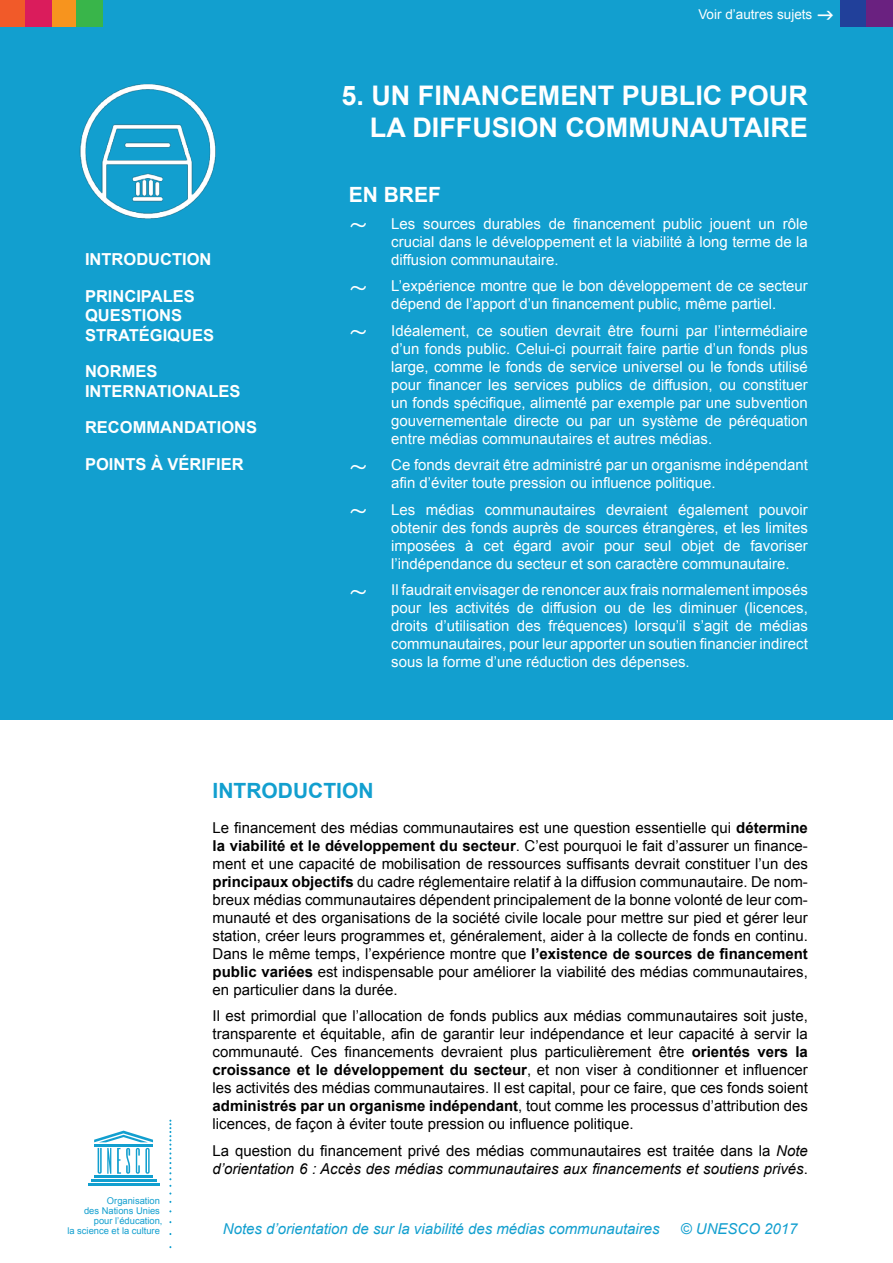
<style>
.page{position:relative;width:893px;height:1263px;background:#fff}
.page>*{position:absolute;margin:0;border:0;box-sizing:border-box;transform-origin:0 0}
.t1{font:700 27px/32.4px "Arial";color:#fff;text-align:right}
.t2{font:700 21px "Arial";color:#129fcf}
.t3{font:700 21px "Arial";color:#fff}
.t4{font:700 16.5px/19.5px "Arial";color:#fff}
.t5{font:15px/18px "Arial";color:#000;text-align:justify}
.t6{font:15px/18px "Arial";color:#fff;text-align:justify}
.t7{font:italic 15px/18px "Arial";color:#000}
.t8{font:italic 15px "Arial";color:#129fcf}
.t9{font:13.5px "Arial";color:#fff}
.t10{font:9.3px/10.2px "Arial";color:#129fcf;text-align:right}
.s1{font-family:"Minion Pro";font-size:33px}
.s2{font-weight:700}
.s3{font-style:normal}
</style>
<div class="page">
<div style="left:0;top:0;width:893px;height:720px;background:#129fcf"></div>
<div style="left:0;top:0;width:26px;height:26px;background:#f15a29"></div>
<div style="left:50px;top:0;width:27px;height:26px;background:#f7941e"></div>
<div style="left:841px;top:0;width:26px;height:26px;background:#21409a"></div>
<div style="left:26px;top:0;width:26px;height:26px;background:#da1c5c"></div>
<div style="left:77px;top:0;width:26px;height:26px;background:#39b54a"></div>
<div style="left:867px;top:0;width:26px;height:26px;background:#6a2180"></div>
<svg style="left:169px;top:1120px;width:2px;height:74px"></svg>
<hr style="left:94px;top:1175px;width:59px;height:2px;background:#129fcf">
<hr style="left:91px;top:1179px;width:65px;height:3px;background:#129fcf">
<hr style="left:88px;top:1183px;width:71px;height:3px;background:#129fcf">
<hr style="left:94px;top:1144px;width:59px;height:2px;background:#129fcf">
<svg style="left:94px;top:1130px;width:59px;height:12px"></svg>
<svg style="left:98px;top:1148px;width:13px;height:26px"></svg>
<svg style="left:136px;top:1148px;width:4px;height:26px"></svg>
<svg style="left:145px;top:1148px;width:5px;height:26px"></svg>
<svg style="left:147px;top:1149px;width:1px;height:23px"></svg>
<svg style="left:117px;top:1148px;width:13px;height:26px"></svg>
<img style="left:79px;top:84px;width:137px;height:135px">
<p class="t9" style="left:698px;top:6px;width:116px">Voir d’autres sujets</p>
<p class="t4" style="left:85px;top:250px;width:128px">INTRODUCTION</p>
<p class="t4" style="left:85px;top:286px;width:130px">PRINCIPALES<br>QUESTIONS<br>STRATÉGIQUES</p>
<p class="t4" style="left:85px;top:362px;width:157px">NORMES<br>INTERNATIONALES</p>
<p class="t4" style="left:85px;top:418px;width:174px">RECOMMANDATIONS</p>
<p class="t4" style="left:85px;top:455px;width:160px">POINTS À VÉRIFIER</p>
<h1 class="t1" style="left:341px;top:80px;width:468px">5. UN FINANCEMENT PUBLIC POUR<br>LA DIFFUSION COMMUNAUTAIRE</h1>
<h2 class="t3" style="left:349px;top:181px;width:94px">EN BREF</h2>
<p class="t6" style="left:391px;top:215px;width:418px;text-indent:-43px"><span class="s1">~</span> Les sources durables de financement public jouent un rôle crucial dans le développement et la viabilité à long terme de la diffusion communautaire.</p>
<p class="t6" style="left:391px;top:277px;width:418px;text-indent:-43px"><span class="s1">~</span> L’expérience montre que le bon développement de ce secteur dépend de l’apport d’un financement public, même partiel.</p>
<p class="t6" style="left:391px;top:322px;width:418px;text-indent:-43px"><span class="s1">~</span> Idéalement, ce soutien devrait être fourni par l’intermédiaire d’un fonds public. Celui-ci pourrait faire partie d’un fonds plus large, comme le fonds de service universel ou le fonds utilisé pour financer les services publics de diffusion, ou constituer un fonds spécifique, alimenté par exemple par une subvention gouvernementale directe ou par un système de péréquation entre médias communautaires et autres médias.</p>
<p class="t6" style="left:391px;top:456px;width:418px;text-indent:-43px"><span class="s1">~</span> Ce fonds devrait être administré par un organisme indépendant afin d’éviter toute pression ou influence politique.</p>
<p class="t6" style="left:391px;top:501px;width:418px;text-indent:-43px"><span class="s1">~</span> Les médias communautaires devraient également pouvoir obtenir des fonds auprès de sources étrangères, et les limites imposées à cet égard avoir pour seul objet de favoriser l’indépendance du secteur et son caractère communautaire.</p>
<p class="t6" style="left:391px;top:581px;width:418px;text-indent:-43px"><span class="s1">~</span> Il faudrait envisager de renoncer aux frais normalement imposés pour les activités de diffusion ou de les diminuer (licences, droits d’utilisation des fréquences) lorsqu’il s’agit de médias communautaires, pour leur apporter un soutien financier indirect sous la forme d’une réduction des dépenses.</p>
<p class="t10" style="left:67px;top:1195px;width:97px">Organisation<br>des Nations Unies pour l’éducation,<br>la science et la culture</p>
<h2 class="t2" style="left:213px;top:776px;width:162px">INTRODUCTION</h2>
<p class="t5" style="left:213px;top:819px;width:597px">Le financement des médias communautaires est une question essentielle qui <span class="s2">détermine la viabilité et le développement du secteur</span>. C’est pourquoi le fait d’assurer un finance&shy;ment et une capacité de mobilisation de ressources suffisants devrait constituer l’un des <span class="s2">principaux objectifs</span> du cadre réglementaire relatif à la diffusion communautaire. De nom&shy;breux médias communautaires dépendent principalement de la bonne volonté de leur com&shy;munauté et des organisations de la société civile locale pour mettre sur pied et gérer leur station, créer leurs programmes et, généralement, aider à la collecte de fonds en continu.<br>Dans le même temps, l’expérience montre que <span class="s2">l’existence de sources de financement public variées</span> est indispensable pour améliorer la viabilité des médias communautaires, en particulier dans la durée.</p>
<p class="t5" style="left:213px;top:1007px;width:597px">Il est primordial que l’allocation de fonds publics aux médias communautaires soit juste, transparente et équitable, afin de garantir leur indépendance et leur capacité à servir la communauté. Ces financements devraient plus particulièrement être <span class="s2">orientés vers la croissance et le développement du secteur</span>, et non viser à conditionner et influencer les activités des médias communautaires. Il est capital, pour ce faire, que ces fonds soient <span class="s2">administrés par un organisme indépendant</span>, tout comme les processus d’attribution des licences, de façon à éviter toute pression ou influence politique.</p>
<p class="t7" style="left:213px;top:1142px;width:597px"><span class="s3">La question du financement privé des médias communautaires est traitée dans la</span> Note d’orientation 6 : Accès des médias communautaires aux financements et soutiens privés<span class="s3">.</span></p>
<p class="t8" style="left:223px;top:1218px;width:438px">Notes d’orientation de sur la viabilité des médias communautaires</p>
<p class="t8" style="left:681px;top:1218px;width:118px">© UNESCO 2017</p>
</div>
